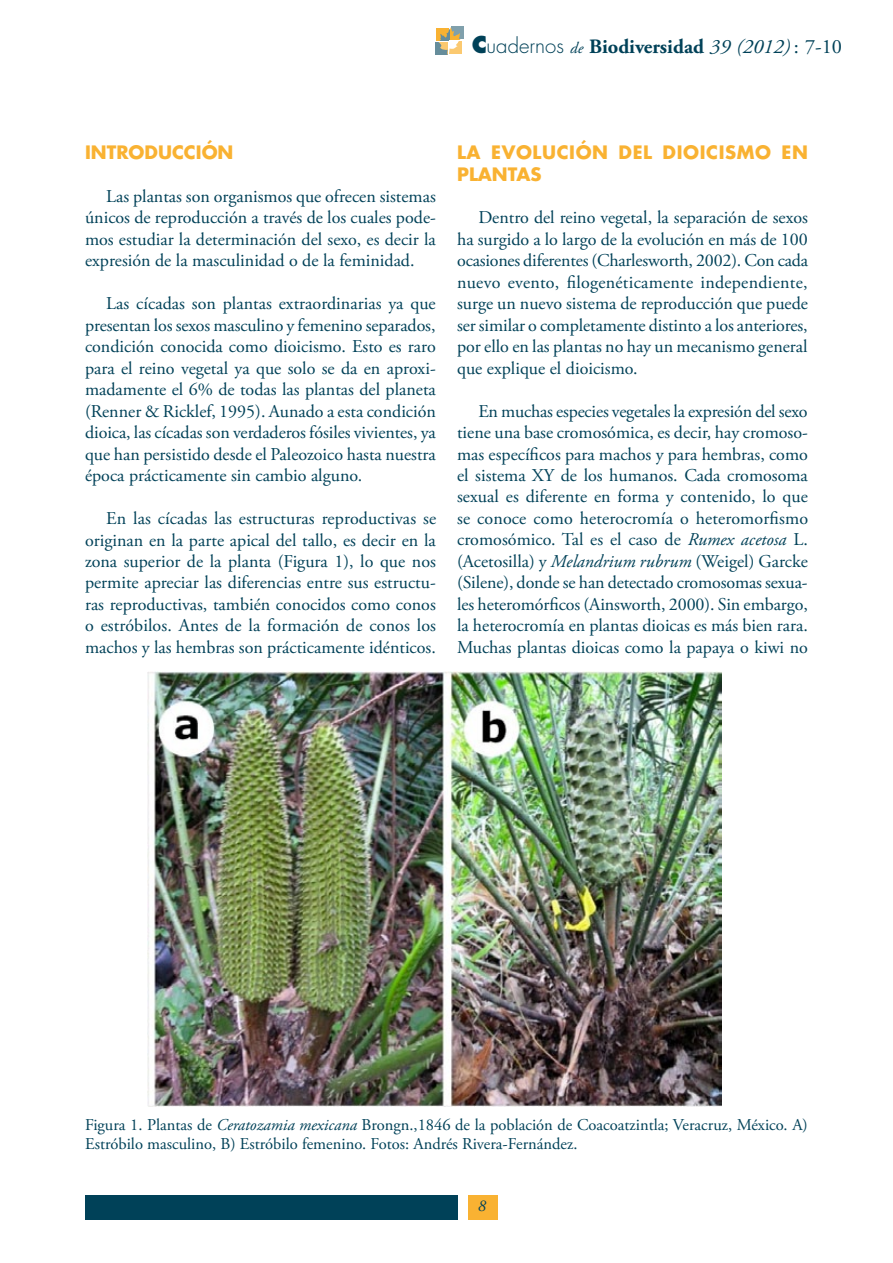
<style>
.page{position:relative;width:893px;height:1263px;background:#fff}
.page>*{position:absolute;margin:0;border:0;box-sizing:border-box;transform-origin:0 0}
.t1{font:700 20.4px "Adobe Garamond Pro";color:#004158}
.t2{font:18px/21.5px "Adobe Garamond Pro";color:#004158;text-align:justify}
.t3{font:700 18px "Futura";letter-spacing:.015em;color:#f9b232}
.t4{font:16.5px/19.8px "Adobe Garamond Pro";color:#004158}
.t5{font:italic 16.5px "Adobe Garamond Pro";color:#004158}
.s1{font-family:"Futura";font-weight:800;font-size:22.65px}
.s2{font-family:"Futura";font-weight:300}
.s3{font-weight:400;font-style:italic;font-size:15.9px}
.s4{font-weight:400;font-style:italic}
.s5{font-weight:400}
.s6{font-style:italic}
</style>
<div class="page">
<div style="left:437px;top:28px;width:12px;height:13px;background:#f9b232"></div>
<div style="left:451px;top:27px;width:12px;height:12px;background:#80a0ac"></div>
<div style="left:435px;top:42px;width:13px;height:13px;background:#668d9b"></div>
<div style="left:449px;top:41px;width:13px;height:12px;background:#fbc970"></div>
<svg style="left:438px;top:27px;width:22px;height:28px"></svg>
<div style="left:85px;top:1195px;width:373px;height:25px;background:#004158"></div>
<div style="left:468px;top:1195px;width:29px;height:25px;background:#f9b232"></div>
<img style="left:148px;top:671px;width:573px;height:435px">
<p class="t1" style="left:472px;top:34px;width:372px"><span class="s1">C</span><span class="s2">uadernos</span> <span class="s3">de</span> Biodiversidad <span class="s4">39 (2012)</span> <span class="s5">: 7-10</span></p>
<p class="t3" style="left:85px;top:140px;width:150px">INTRODUCCIÓN</p>
<p class="t2" style="left:85px;top:186px;width:352px;text-indent:21px">Las plantas son organismos que ofrecen sistemas únicos de reproducción a través de los cuales pode&shy;mos estudiar la determinación del sexo, es decir la expresión de la masculinidad o de la feminidad.</p>
<p class="t2" style="left:85px;top:294px;width:352px;text-indent:21px">Las cícadas son plantas extraordinarias ya que presentan los sexos masculino y femenino separados, condición conocida como dioicismo. Esto es raro para el reino vegetal ya que solo se da en aproxi&shy;madamente el 6% de todas las plantas del planeta (Renner &amp; Ricklef, 1995). Aunado a esta condición dioica, las cícadas son verdaderos fósiles vivientes, ya que han persistido desde el Paleozoico hasta nuestra época prácticamente sin cambio alguno.</p>
<p class="t2" style="left:85px;top:508px;width:353px;text-indent:21px">En las cícadas las estructuras reproductivas se originan en la parte apical del tallo, es decir en la zona superior de la planta (Figura 1), lo que nos permite apreciar las diferencias entre sus estructu&shy;ras reproductivas, también conocidos como conos o estróbilos. Antes de la formación de conos los machos y las hembras son prácticamente idénticos.</p>
<p class="t3" style="left:457px;top:140px;width:89px">LA EVOLUCIÓN</p>
<p class="t3" style="left:619px;top:140px;width:91px">DEL DIOICIS</p>
<p class="t3" style="left:737px;top:140px;width:70px">MO EN</p>
<p class="t3" style="left:457px;top:161px;width:25px">PLANTAS</p>
<p class="t2" style="left:457px;top:208px;width:352px;text-indent:21px">Dentro del reino vegetal, la separación de sexos ha surgido a lo largo de la evolución en más de 100 ocasiones diferentes (Charlesworth, 2002). Con cada nuevo evento, filogenéticamente independiente, surge un nuevo sistema de reproducción que puede ser similar o completamente distinto a los anteriores, por ello en las plantas no hay un mecanismo general que explique el dioicismo.</p>
<p class="t2" style="left:457px;top:401px;width:353px;text-indent:21px">En muchas especies vegetales la expresión del sexo tiene una base cromosómica, es decir, hay cromoso&shy;mas específicos para machos y para hembras, como el sistema XY de los humanos. Cada cromosoma sexual es diferente en forma y contenido, lo que se conoce como heterocromía o heteromorfismo cromosómico. Tal es el caso de <span class="s6">Rumex acetosa</span> L. (Acetosilla) y <span class="s6">Melandrium rubrum</span> (Weigel) Garcke (Silene), donde se han detectado cromosomas sexua&shy;les heteromórficos (Ainsworth, 2000). Sin embargo, la heterocromía en plantas dioicas es más bien rara.<br>Muchas plantas dioicas como la papaya o kiwi no</p>
<p class="t4" style="left:85px;top:1115px;width:724px">Figura 1. Plantas de <span class="s6">Ceratozamia mexicana</span> Brongn.,1846 de la población de Coacoatzintla; Veracruz, México. A)<br>Estróbilo masculino, B) Estróbilo femenino. Fotos: Andrés Rivera-Fernández.</p>
<p class="t5" style="left:478px;top:1195px;width:10px">8</p>
</div>
